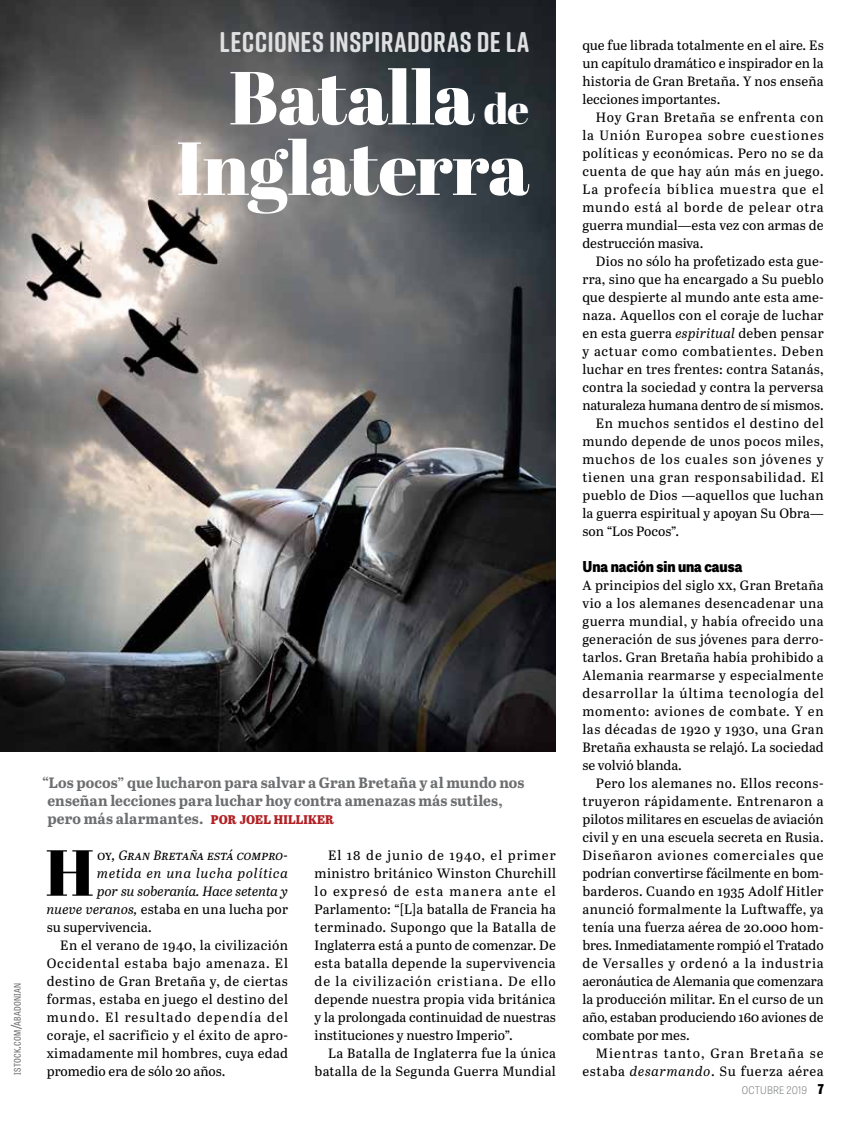
<style>
.page{position:relative;width:864px;height:1134px;background:#fff}
.page>*{position:absolute;margin:0;border:0;box-sizing:border-box;transform-origin:0 0}
.t1{font:75px/70.5px "Abril Fatface";letter-spacing:-.01em;color:#fff;text-align:right}
.t2{font:64.95px "Abril Fatface";color:#000}
.t3{font:700 28.5px "Rift Soft";letter-spacing:.01em;color:#dfe0e1}
.t4{font:700 15px/18px "Abril Text";letter-spacing:.005em;color:#6d6e70}
.t5{font:800 15px "Tablet Gothic Narrow";color:#000}
.t6{font:13.5px/18px "Abril Text";letter-spacing:.02em;color:#000;text-align:justify}
.t7{font:italic 13.5px "Abril Text";letter-spacing:.01em;color:#000}
.t8{font:italic 13.5px "Abril Text";letter-spacing:.055em;color:#000}
.t9{font:100 10.5px "Tablet Gothic Narrow";letter-spacing:.02em;color:#6d6e70}
.t10{font:9px "Tablet Gothic Condensed";letter-spacing:.02em;color:#6d6e70;scale:1.04 1}
.s1{font-size:42px}
.s2{font-size:12.9px}
.s3{font-family:"Abril Titling Eb";font-weight:400;font-size:12.6px;color:#b22125}
.s4{font-style:normal}
.s5{font-style:italic}
.s6{font-weight:800;font-size:13.5px;color:#000}
</style>
<div class="page">
<img style="left:0;top:0;width:556px;height:752px">
<h3 class="t3" style="left:220px;top:22px;width:311px">LECCIONES INSPIRADORAS DE LA</h3>
<h1 class="t1" style="left:176px;top:60px;width:355px">Batalla <span class="s1">de<br></span>Inglaterra</h1>
<p class="t10" style="left:11px;top:1075px;width:90px;rotate:-90deg">istock<span class="s2">.</span>com<span class="s2">/</span>abadonian</p>
<p class="t4" style="left:48px;top:773px;width:478px;text-indent:-6px">“Los pocos” que lucharon para salvar a Gran Bretaña y al mundo nos enseñan lecciones para luchar hoy contra amenazas más sutiles, pero más alarmantes. <span class="s3">POR JOEL HILLIKER</span></p>
<h2 class="t2" style="left:45px;top:827px;width:50px">H</h2>
<p class="t7" style="left:97px;top:845px;width:192px"><span class="s4">oy</span>, Gran Bretaña está compro-</p>
<p class="t6" style="left:315px;top:845px;width:243px;text-indent:14px">El 18 de junio de 1940, el primer ministro británico Winston Churchill lo expresó de esta manera ante el Parlamento: “[L]a batalla de Francia ha terminado. Supongo que la Batalla de Inglaterra está a punto de comenzar. De esta batalla depende la supervivencia de la civilización cristiana. De ello depende nuestra propia vida británica y la prolongada continuidad de nuestras instituciones y nuestro Imperio”.</p>
<p class="t6" style="left:315px;top:1043px;width:243px;text-align:right">La Batalla de Inglaterra fue la única batalla de la Segunda Guerra Mundial</p>
<p class="t8" style="left:97px;top:863px;width:192px">metida en una lucha política</p>
<p class="t7" style="left:97px;top:881px;width:192px">por su soberanía. Hace setenta y</p>
<p class="t6" style="left:47px;top:899px;width:243px"><span class="s5">nueve veranos,</span> estaba en una lucha por</p>
<p class="t6" style="left:47px;top:917px;width:106px">su supervivencia.</p>
<p class="t6" style="left:60px;top:935px;width:229px">En el verano de 1940, la civilización</p>
<p class="t6" style="left:47px;top:953px;width:243px">Occidental estaba bajo amenaza. El</p>
<p class="t6" style="left:47px;top:971px;width:243px">destino de Gran Bretaña y, de ciertas</p>
<p class="t6" style="left:47px;top:989px;width:243px">formas, estaba en juego el destino del</p>
<p class="t6" style="left:47px;top:1007px;width:243px">mundo. El resultado dependía del</p>
<p class="t6" style="left:47px;top:1025px;width:243px">coraje, el sacrificio y el éxito de apro-</p>
<p class="t6" style="left:47px;top:1043px;width:243px">ximadamente mil hombres, cuya edad</p>
<p class="t6" style="left:47px;top:1061px;width:180px">promedio era de sólo 20 años.</p>
<p class="t6" style="left:582px;top:35px;width:243px">que fue librada totalmente en el aire. Es un capítulo dramático e inspirador en la historia de Gran Bretaña. Y nos enseña lecciones importantes.</p>
<p class="t6" style="left:582px;top:107px;width:243px;text-indent:14px">Hoy Gran Bretaña se enfrenta con la Unión Europea sobre cuestiones políticas y económicas. Pero no se da cuenta de que hay aún más en juego.<br>La profecía bíblica muestra que el mundo está al borde de pelear otra guerra mundial—esta vez con armas de destrucción masiva.</p>
<p class="t6" style="left:596px;top:251px;width:229px">Dios no sólo ha profetizado esta gue-</p>
<p class="t6" style="left:582px;top:269px;width:243px">rra, sino que ha encargado a Su pueblo</p>
<p class="t6" style="left:582px;top:287px;width:243px">que despierte al mundo ante esta ame-</p>
<p class="t6" style="left:582px;top:305px;width:243px">naza. Aquellos con el coraje de luchar</p>
<p class="t6" style="left:582px;top:323px;width:243px">en esta guerra <span class="s5">espiritual</span> deben pensar</p>
<p class="t6" style="left:582px;top:341px;width:243px">y actuar como combatientes. Deben</p>
<p class="t6" style="left:582px;top:359px;width:243px">luchar en tres frentes: contra Satanás,</p>
<p class="t6" style="left:582px;top:377px;width:243px">contra la sociedad y contra la perversa</p>
<p class="t6" style="left:582px;top:395px;width:243px">naturaleza humana dentro de sí mismos.</p>
<p class="t6" style="left:596px;top:413px;width:229px">En muchos sentidos el destino del</p>
<p class="t6" style="left:582px;top:431px;width:243px">mundo depende de unos pocos miles,</p>
<p class="t6" style="left:582px;top:449px;width:243px">muchos de los cuales son jóvenes y</p>
<p class="t6" style="left:582px;top:467px;width:243px">tienen una gran responsabilidad. El</p>
<p class="t6" style="left:582px;top:485px;width:243px">pueblo de Dios —aquellos que luchan</p>
<p class="t6" style="left:582px;top:503px;width:243px">la guerra espiritual y apoyan Su Obra—</p>
<p class="t6" style="left:582px;top:521px;width:98px">son “Los Pocos”.</p>
<p class="t5" style="left:582px;top:555px;width:162px">Una nación sin una causa</p>
<p class="t6" style="left:582px;top:575px;width:243px">A principios del siglo xx, Gran Bretaña vio a los alemanes desencadenar una guerra mundial, y había ofrecido una generación de sus jóvenes para derro&shy;tarlos. Gran Bretaña había prohibido a Alemania rearmarse y especialmente desarrollar la última tecnología del momento: aviones de combate. Y en las décadas de 1920 y 1930, una Gran Bretaña exhausta se relajó. La sociedad se volvió blanda.</p>
<p class="t6" style="left:582px;top:773px;width:243px;text-indent:14px">Pero los alemanes no. Ellos recons&shy;truyeron rápidamente. Entrenaron a pilotos militares en escuelas de aviación civil y en una escuela secreta en Rusia.<br>Diseñaron aviones comerciales que podrían convertirse fácilmente en bom&shy;barderos. Cuando en 1935 Adolf Hitler anunció formalmente la Luftwaffe, ya tenía una fuerza aérea de 20.000 hom&shy;bres. Inmediatamente rompió el Tratado de Versalles y ordenó a la industria aeronáutica de Alemania que comenzara la producción militar. En el curso de un año, estaban produciendo 160 aviones de combate por mes.</p>
<p class="t6" style="left:596px;top:1043px;width:229px">Mientras tanto, Gran Bretaña se</p>
<p class="t6" style="left:582px;top:1061px;width:243px">estaba <span class="s5">desarmando</span>. Su fuerza aérea</p>
<p class="t9" style="left:742px;top:1083px;width:83px">OCTUBRE 2019 <span class="s6">7</span></p>
</div>
